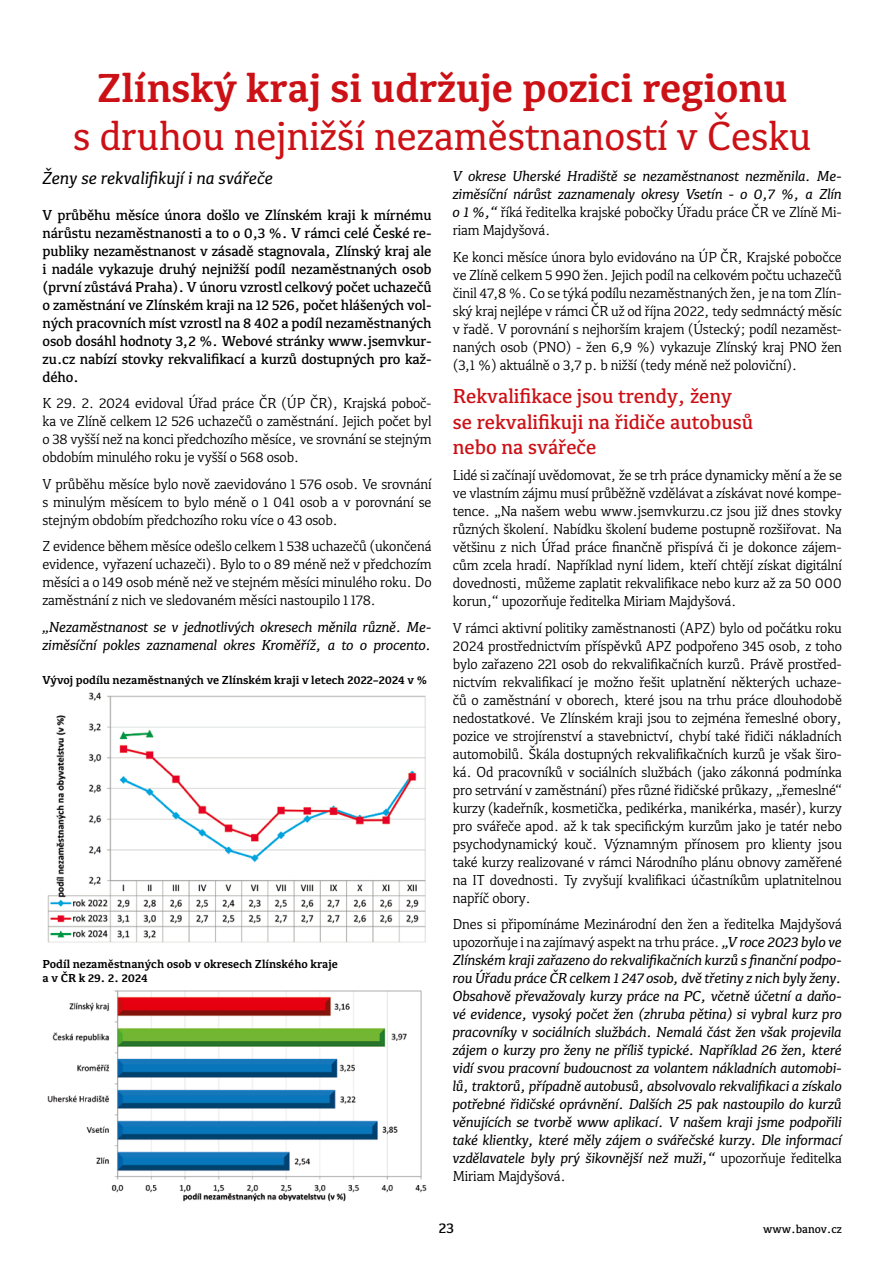
<style>
.page{position:relative;width:893px;height:1263px;background:#fff}
.page>*{position:absolute;margin:0;border:0;box-sizing:border-box;transform-origin:0 0}
.t1{font:42px/48px "Kefa II Pro";color:#cc1116;text-align:center}
.t2{font:500 21px/25.2px "Kefa II Pro";color:#cc1116}
.t3{font:italic 18px "Kefa II Pro";color:#000}
.t4{font:15px/18px "Kefa II Pro";letter-spacing:-.01em;color:#000;text-align:justify}
.t5{font:italic 15px/18px "Kefa II Pro";letter-spacing:-.01em;color:#000;text-align:justify}
.t6{font:500 15px/18px "Kefa II Pro";letter-spacing:-.01em;color:#000;text-align:justify}
.t7{font:700 12px/14.4px "Kefa II Pro";color:#000}
.t8{font:500 12px "Kefa II Pro";color:#000}
.s1{font-weight:700}
.s2{font-style:normal}
</style>
<div class="page">
<img style="left:47px;top:692px;width:379px;height:251px">
<img style="left:47px;top:990px;width:380px;height:212px">
<p class="t1" style="left:73px;top:64px;width:739px"><span class="s1">Zlínský kraj si udržuje pozici regionu<br></span>s druhou nejnižší nezaměstnaností v Česku</p>
<p class="t3" style="left:43px;top:168px;width:232px">Ženy se rekvalifikují i na svářeče</p>
<p class="t6" style="left:43px;top:206px;width:391px">V průběhu měsíce února došlo ve Zlínském kraji k mírnému nárůstu nezaměstnanosti a to o 0,3 %. V rámci celé České re&shy;publiky nezaměstnanost v zásadě stagnovala, Zlínský kraj ale i nadále vykazuje druhý nejnižší podíl nezaměstnaných osob (první zůstává Praha). V únoru vzrostl celkový počet uchazečů o zaměstnání ve Zlínském kraji na 12 526, počet hlášených vol&shy;ných pracovních míst vzrostl na 8 402 a podíl nezaměstnaných osob dosáhl hodnoty 3,2 %. Webové stránky www.jsemvkur&shy;zu.cz nabízí stovky rekvalifikací a kurzů dostupných pro kaž&shy;dého.</p>
<p class="t4" style="left:43px;top:394px;width:391px">K 29. 2. 2024 evidoval Úřad práce ČR (ÚP ČR), Krajská poboč&shy;ka ve Zlíně celkem 12 526 uchazečů o zaměstnání. Jejich počet byl o 38 vyšší než na konci předchozího měsíce, ve srovnání se stejným obdobím minulého roku je vyšší o 568 osob.</p>
<p class="t4" style="left:43px;top:475px;width:391px">V průběhu měsíce bylo nově zaevidováno 1 576 osob. Ve srovnání s minulým měsícem to bylo méně o 1 041 osob a v porovnání se stejným obdobím předchozího roku více o 43 osob.</p>
<p class="t4" style="left:43px;top:537px;width:391px">Z evidence během měsíce odešlo celkem 1 538 uchazečů (ukončená evidence, vyřazení uchazeči). Bylo to o 89 méně než v předchozím měsíci a o 149 osob méně než ve stejném měsíci minulého roku. Do zaměstnání z nich ve sledovaném měsíci nastoupilo 1 178.</p>
<p class="t5" style="left:43px;top:618px;width:391px">„Nezaměstnanost se v jednotlivých okresech měnila různě. Me&shy;ziměsíční pokles zaznamenal okres Kroměříž, a to o procento.</p>
<p class="t7" style="left:43px;top:672px;width:386px">Vývoj podílu nezaměstnaných ve Zlínském kraji v letech 2022–2024 v %</p>
<p class="t7" style="left:43px;top:957px;width:297px">Podíl nezaměstnaných osob v okresech Zlínského kraje a v ČR k 29. 2. 2024</p>
<p class="t5" style="left:453px;top:167px;width:391px">V okrese Uherské Hradiště se nezaměstnanost nezměnila. Me&shy;ziměsíční nárůst zaznamenaly okresy Vsetín - o 0,7 %, a Zlín o 1 %,“ <span class="s2">říká ředitelka krajské pobočky Úřadu práce ČR ve Zlíně Mi&shy;riam Majdyšová.</span></p>
<p class="t4" style="left:453px;top:248px;width:391px">Ke konci měsíce února bylo evidováno na ÚP ČR, Krajské pobočce ve Zlíně celkem 5 990 žen. Jejich podíl na celkovém počtu uchazečů činil 47,8 %. Co se týká podílu nezaměstnaných žen, je na tom Zlín&shy;ský kraj nejlépe v rámci ČR už od října 2022, tedy sedmnáctý měsíc v řadě. V porovnání s nejhorším krajem (Ústecký; podíl nezaměst&shy;naných osob (PNO) - žen 6,9 %) vykazuje Zlínský kraj PNO žen (3,1 %) aktuálně o 3,7 p. b nižší (tedy méně než poloviční).</p>
<p class="t2" style="left:453px;top:384px;width:302px">Rekvalifikace jsou trendy, ženy se rekvalifikuji na řidiče autobusů nebo na svářeče</p>
<p class="t4" style="left:453px;top:466px;width:391px">Lidé si začínají uvědomovat, že se trh práce dynamicky mění a že se ve vlastním zájmu musí průběžně vzdělávat a získávat nové kompe&shy;tence. „Na našem webu www.jsemvkurzu.cz jsou již dnes stovky různých školení. Nabídku školení budeme postupně rozšiřovat. Na většinu z nich Úřad práce finančně přispívá či je dokonce zájem&shy;cům zcela hradí. Například nyní lidem, kteří chtějí získat digitální dovednosti, můžeme zaplatit rekvalifikace nebo kurz až za 50 000 korun,“ upozorňuje ředitelka Miriam Majdyšová.</p>
<p class="t4" style="left:453px;top:619px;width:391px">V rámci aktivní politiky zaměstnanosti (APZ) bylo od počátku roku 2024 prostřednictvím příspěvků APZ podpořeno 345 osob, z toho bylo zařazeno 221 osob do rekvalifikačních kurzů. Právě prostřed&shy;nictvím rekvalifikací je možno řešit uplatnění některých uchaze&shy;čů o zaměstnání v oborech, které jsou na trhu práce dlouhodobě nedostatkové. Ve Zlínském kraji jsou to zejména řemeslné obory, pozice ve strojírenství a stavebnictví, chybí také řidiči nákladních automobilů. Škála dostupných rekvalifikačních kurzů je však širo&shy;ká. Od pracovníků v sociálních službách (jako zákonná podmínka pro setrvání v zaměstnání) přes různé řidičské průkazy, „řemeslné“ kurzy (kadeřník, kosmetička, pedikérka, manikérka, masér), kurzy pro svářeče apod. až k tak specifickým kurzům jako je tatér nebo psychodynamický kouč. Významným přínosem pro klienty jsou také kurzy realizované v rámci Národního plánu obnovy zaměřené na IT dovednosti. Ty zvyšují kvalifikaci účastníkům uplatnitelnou napříč obory.</p>
<p class="t5" style="left:453px;top:915px;width:391px"><span class="s2">Dnes si připomínáme Mezinárodní den žen a ředitelka Majdyšová upozorňuje i na zajímavý aspekt na trhu práce.</span> „V roce 2023 bylo ve Zlínském kraji zařazeno do rekvalifikačních kurzů s finanční podpo&shy;rou Úřadu práce ČR celkem 1 247 osob, dvě třetiny z nich byly ženy.<br>Obsahově převažovaly kurzy práce na PC, včetně účetní a daňo&shy;vé evidence, vysoký počet žen (zhruba pětina) si vybral kurz pro pracovníky v sociálních službách. Nemalá část žen však projevila zájem o kurzy pro ženy ne příliš typické. Například 26 žen, které vidí svou pracovní budoucnost za volantem nákladních automobi&shy;lů, traktorů, případně autobusů, absolvovalo rekvalifikaci a získalo potřebné řidičské oprávnění. Dalších 25 pak nastoupilo do kurzů věnujících se tvorbě www aplikací. V našem kraji jsme podpořili také klientky, které měly zájem o svářečské kurzy. Dle informací vzdělavatele byly prý šikovnější než muži,“ <span class="s2">upozorňuje ředitelka Miriam Majdyšová.</span></p>
<p class="t6" style="left:439px;top:1219px;width:16px">23</p>
<p class="t8" style="left:763px;top:1222px;width:80px">www.banov.cz</p>
</div>
